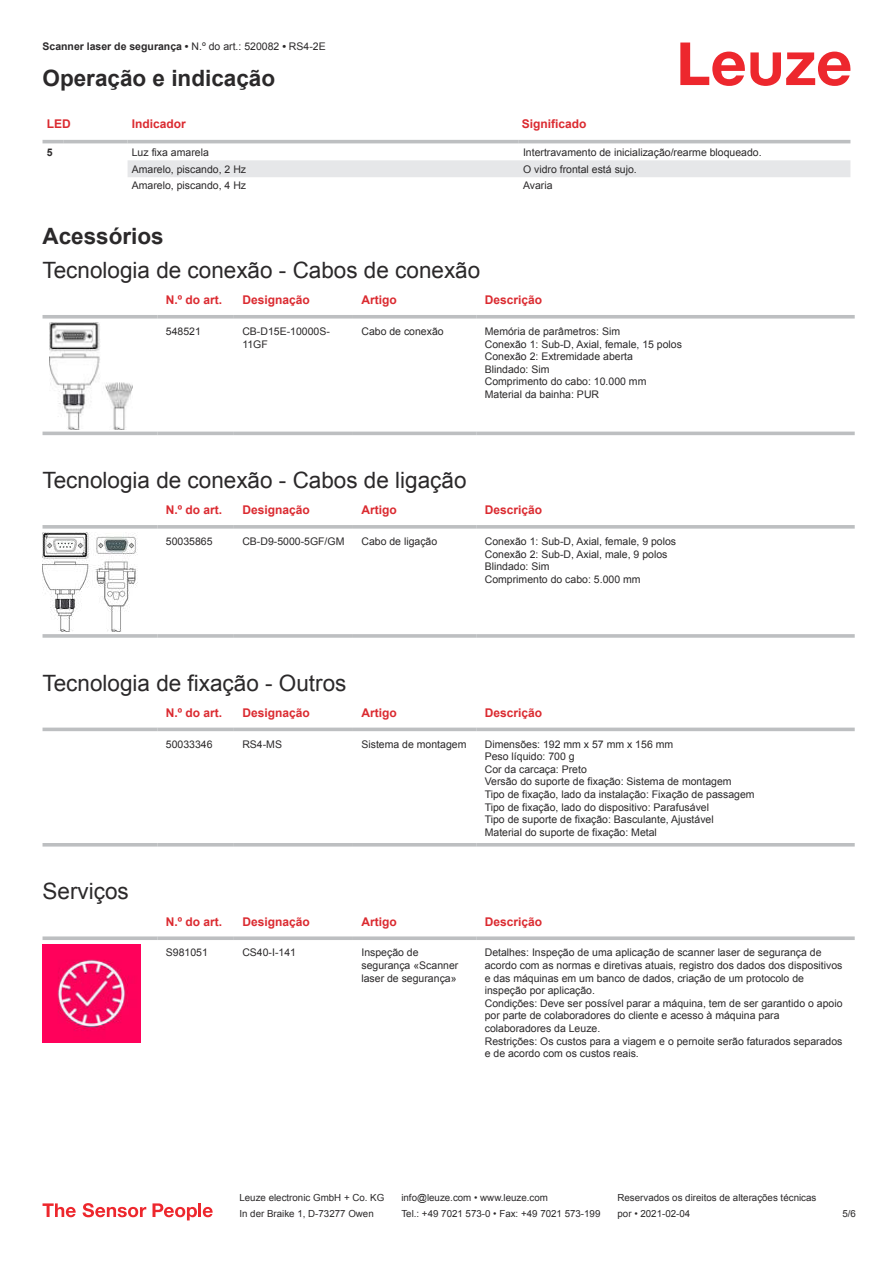
<style>
.page{position:relative;width:893px;height:1263px;background:#fff}
.page>*{position:absolute;margin:0;border:0;box-sizing:border-box;transform-origin:0 0}
.t1{font:22.5px "Arial";color:#2b292a}
.t2{font:700 22.5px "Arial";color:#2b292a}
.t3{font:700 12px "Arial";color:#db2a30}
.t4{font:10.5px/12.6px "Arial";color:#2b292a}
.t5{font:700 10.5px "Arial";color:#2b292a}
.t6{font:9.75px "Arial";color:#2b292a}
.s1{font-weight:400}
</style>
<div class="page">
<svg style="left:680px;top:43px;width:170px;height:43px"></svg>
<svg style="left:43px;top:143px;width:807px;height:34px"></svg>
<div style="left:128px;top:160px;width:722px;height:17px;background:#e6e7e9"></div>
<hr style="left:43px;top:140px;width:21px;height:3px;background:#bdbfc1">
<hr style="left:64px;top:140px;width:64px;height:3px;background:#bdbfc1">
<hr style="left:128px;top:140px;width:391px;height:3px;background:#bdbfc1">
<hr style="left:519px;top:140px;width:331px;height:3px;background:#bdbfc1">
<svg style="left:43px;top:322px;width:812px;height:114px"></svg>
<svg style="left:43px;top:315px;width:114px;height:4px"></svg>
<svg style="left:157px;top:315px;width:77px;height:4px"></svg>
<svg style="left:234px;top:315px;width:119px;height:4px"></svg>
<svg style="left:353px;top:315px;width:123px;height:4px"></svg>
<svg style="left:476px;top:315px;width:379px;height:4px;background:#c4c6c7"></svg>
<hr style="left:43px;top:432px;width:114px;height:3px;background:#bdbfc1">
<hr style="left:157px;top:432px;width:77px;height:3px;background:#bdbfc1">
<hr style="left:234px;top:432px;width:119px;height:3px;background:#bdbfc1">
<hr style="left:353px;top:432px;width:123px;height:3px;background:#bdbfc1">
<hr style="left:476px;top:432px;width:379px;height:3px;background:#bdbfc1">
<img style="left:50px;top:323px;width:83px;height:106px">
<svg style="left:43px;top:525px;width:114px;height:4px"></svg>
<svg style="left:157px;top:525px;width:77px;height:4px"></svg>
<svg style="left:234px;top:525px;width:119px;height:4px"></svg>
<svg style="left:353px;top:525px;width:123px;height:4px"></svg>
<svg style="left:476px;top:525px;width:379px;height:4px;background:#c3c5c7"></svg>
<svg style="left:43px;top:634px;width:114px;height:4px"></svg>
<hr style="left:157px;top:634px;width:77px;height:4px;background:#c6c7c9">
<svg style="left:234px;top:634px;width:119px;height:4px"></svg>
<svg style="left:353px;top:634px;width:123px;height:4px"></svg>
<hr style="left:476px;top:634px;width:379px;height:4px;background:#c6c7c9">
<img style="left:43px;top:533px;width:95px;height:99px">
<svg style="left:43px;top:727px;width:812px;height:120px"></svg>
<hr style="left:43px;top:728px;width:114px;height:3px;background:#bdbfc1">
<hr style="left:157px;top:728px;width:77px;height:3px;background:#bdbfc1">
<hr style="left:234px;top:728px;width:119px;height:3px;background:#bdbfc1">
<hr style="left:353px;top:728px;width:123px;height:3px;background:#bdbfc1">
<hr style="left:476px;top:728px;width:379px;height:3px;background:#bdbfc1">
<hr style="left:43px;top:843px;width:114px;height:3px;background:#bdbfc1">
<hr style="left:157px;top:843px;width:77px;height:3px;background:#bdbfc1">
<hr style="left:234px;top:843px;width:119px;height:3px;background:#bdbfc1">
<hr style="left:353px;top:843px;width:123px;height:3px;background:#bdbfc1">
<hr style="left:476px;top:843px;width:379px;height:3px;background:#bdbfc1">
<svg style="left:43px;top:936px;width:114px;height:4px"></svg>
<svg style="left:157px;top:936px;width:77px;height:4px"></svg>
<svg style="left:234px;top:936px;width:119px;height:4px"></svg>
<svg style="left:353px;top:936px;width:123px;height:4px"></svg>
<svg style="left:476px;top:936px;width:379px;height:4px;background:#c4c6c8"></svg>
<img style="left:43px;top:944px;width:97px;height:98px">
<svg style="left:43px;top:1203px;width:33px;height:14px"></svg>
<svg style="left:83px;top:1203px;width:63px;height:14px"></svg>
<svg style="left:153px;top:1203px;width:44px;height:17px"></svg>
<hr style="left:198px;top:1203px;width:3px;height:14px;background:#ed272d">
<svg style="left:203px;top:1207px;width:10px;height:10px"></svg>
<p class="t5" style="left:43px;top:43px;width:285px">Scanner laser de segurança • <span class="s1">N.º do art.: 520082</span> • <span class="s1">RS4-2E</span></p>
<h1 class="t2" style="left:43px;top:70px;width:234px">Operação e indicação</h1>
<p class="t3" style="left:47px;top:119px;width:25px">LED</p>
<p class="t3" style="left:132px;top:119px;width:56px">Indicador</p>
<p class="t3" style="left:522px;top:119px;width:66px">Significado</p>
<p class="t5" style="left:47px;top:148px;width:7px">5</p>
<p class="t4" style="left:132px;top:147px;width:79px">Luz fixa amarela</p>
<p class="t4" style="left:523px;top:147px;width:240px">Intertravamento de inicialização/rearme bloqueado.</p>
<p class="t4" style="left:132px;top:163px;width:116px">Amarelo, piscando, 2 Hz</p>
<p class="t4" style="left:523px;top:163px;width:115px">O vidro frontal está sujo.</p>
<p class="t4" style="left:132px;top:180px;width:116px">Amarelo, piscando, 4 Hz</p>
<p class="t4" style="left:523px;top:180px;width:31px">Avaria</p>
<h1 class="t2" style="left:43px;top:228px;width:123px">Acessórios</h1>
<h1 class="t1" style="left:43px;top:262px;width:439px">Tecnologia de conexão - Cabos de conexão</h1>
<p class="t3" style="left:166px;top:295px;width:58px">N.º do art.</p>
<p class="t3" style="left:242px;top:295px;width:69px">Designação</p>
<p class="t3" style="left:361px;top:295px;width:37px">Artigo</p>
<p class="t3" style="left:485px;top:295px;width:59px">Descrição</p>
<p class="t4" style="left:166px;top:326px;width:37px">548521</p>
<p class="t4" style="left:242px;top:326px;width:89px">CB-D15E-10000S-<br>11GF</p>
<p class="t4" style="left:361px;top:326px;width:84px">Cabo de conexão</p>
<p class="t4" style="left:485px;top:326px;width:199px">Memória de parâmetros: Sim<br>Conexão 1: Sub-D, Axial, female, 15 polos<br>Conexão 2: Extremidade aberta<br>Blindado: Sim<br>Comprimento do cabo: 10.000 mm<br>Material da bainha: PUR</p>
<h1 class="t1" style="left:43px;top:472px;width:425px">Tecnologia de conexão - Cabos de ligação</h1>
<p class="t3" style="left:166px;top:505px;width:58px">N.º do art.</p>
<p class="t3" style="left:242px;top:505px;width:69px">Designação</p>
<p class="t3" style="left:361px;top:505px;width:37px">Artigo</p>
<p class="t3" style="left:485px;top:505px;width:59px">Descrição</p>
<p class="t4" style="left:166px;top:536px;width:48px">50035865</p>
<p class="t4" style="left:242px;top:536px;width:104px">CB-D9-5000-5GF/ GM</p>
<p class="t4" style="left:361px;top:536px;width:77px">Cabo de ligação</p>
<p class="t4" style="left:485px;top:536px;width:193px">Conexão 1: Sub-D, Axial, female, 9 polos<br>Conexão 2: Sub-D, Axial, male, 9 polos<br>Blindado: Sim<br>Comprimento do cabo: 5.000 mm</p>
<h1 class="t1" style="left:43px;top:674px;width:305px">Tecnologia de fixação - Outros</h1>
<p class="t3" style="left:166px;top:708px;width:58px">N.º do art.</p>
<p class="t3" style="left:242px;top:708px;width:69px">Designação</p>
<p class="t3" style="left:361px;top:708px;width:37px">Artigo</p>
<p class="t3" style="left:485px;top:708px;width:59px">Descrição</p>
<p class="t4" style="left:166px;top:739px;width:48px">50033346</p>
<p class="t4" style="left:242px;top:739px;width:41px">RS4-MS</p>
<p class="t4" style="left:361px;top:739px;width:107px">Sistema de montagem</p>
<p class="t4" style="left:485px;top:739px;width:271px">Dimensões: 192 mm x 57 mm x 156 mm<br>Peso líquido: 700 g<br>Cor da carcaça: Preto<br>Versão do suporte de fixação: Sistema de montagem<br>Tipo de fixação, lado da instalação: Fixação de passagem Tipo de fixação, lado do dispositivo: Parafusável<br>Tipo de suporte de fixação: Basculante, Ajustável<br>Material do suporte de fixação: Metal</p>
<h1 class="t1" style="left:43px;top:883px;width:88px">Serviços</h1>
<p class="t3" style="left:166px;top:917px;width:58px">N.º do art.</p>
<p class="t3" style="left:242px;top:917px;width:69px">Designação</p>
<p class="t3" style="left:361px;top:917px;width:37px">Artigo</p>
<p class="t3" style="left:485px;top:917px;width:59px">Descrição</p>
<p class="t4" style="left:166px;top:947px;width:44px">S981051</p>
<p class="t4" style="left:242px;top:947px;width:55px">CS40-I-141</p>
<p class="t4" style="left:361px;top:947px;width:98px">Inspeção de segurança «Scanner laser de segurança»</p>
<p class="t4" style="left:485px;top:947px;width:359px">Detalhes: Inspeção de uma aplicação de scanner laser de segurança de acordo com as normas e diretivas atuais, registro dos dados dos dispositivos e das máquinas em um banco de dados, criação de um protocolo de inspeção por aplicação.<br>Condições: Deve ser possível parar a máquina, tem de ser garantido o apoio por parte de colaboradores do cliente e acesso à máquina para colaboradores da Leuze.<br>Restrições: Os custos para a viagem e o pernoite serão faturados separados e de acordo com os custos reais.</p>
<p class="t6" style="left:239px;top:1194px;width:146px">Leuze electronic GmbH + Co. KG</p>
<p class="t6" style="left:401px;top:1194px;width:148px">info@leuze.com • www.leuze.com</p>
<p class="t6" style="left:617px;top:1194px;width:200px">Reservados os direitos de alterações técnicas</p>
<p class="t6" style="left:239px;top:1210px;width:136px">In der Braike 1, D-73277 Owen</p>
<p class="t6" style="left:401px;top:1210px;width:201px">Tel.: +49 7021 573-0 • Fax: +49 7021 573-199</p>
<p class="t6" style="left:617px;top:1210px;width:74px">por • 2021-02-04</p>
<p class="t6" style="left:842px;top:1210px;width:15px">5 /6</p>
</div>
